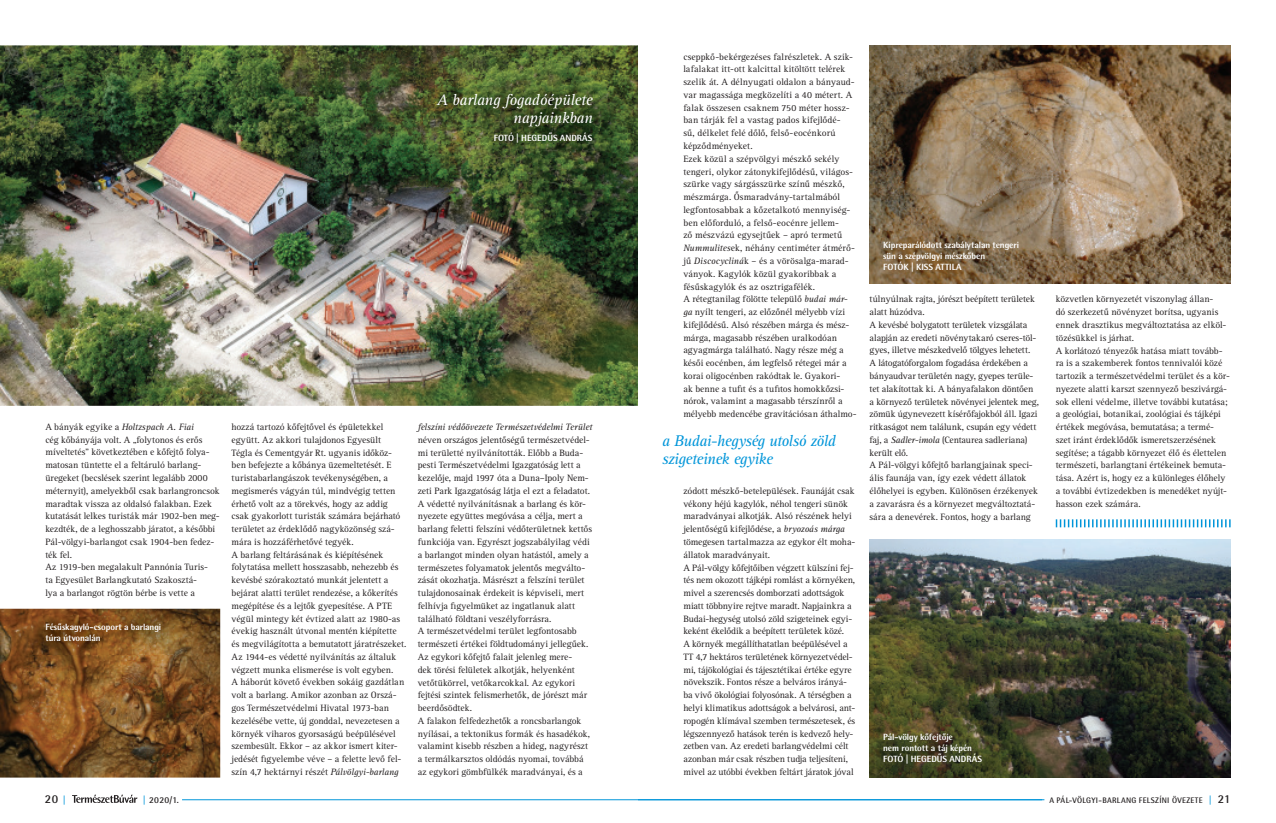
<style>
.page{position:relative;width:1276px;height:823px;background:#fff}
.page>*{position:absolute;margin:0;border:0;box-sizing:border-box;transform-origin:0 0}
.t1{font:italic 16px/18px "Rotis Serif Pro";letter-spacing:-.035em;color:#0095d9}
.t2{font:italic 16px/18px "Rotis Serif Pro";letter-spacing:-.02em;color:#fff;text-align:right}
.t3{font:700 12px "Rotis Semi Sans Pro";color:#231f20}
.t4{font:9.5px/12.8px "Rotis Serif Pro";letter-spacing:-.005em;color:#231f20}
.t5{font:italic 9.5px "Rotis Serif Pro";letter-spacing:-.01em;color:#231f20}
.t6{font:800 9px/11px "Rotis Semi Sans Pro";letter-spacing:-.01em;color:#fff}
.t7{font:700 9px "Rotis Semi Sans Pro";color:#231f20}
.t8{font:700 8px "Rotis Semi Sans Pro";letter-spacing:.035em;color:#231f20}
.s1{font-style:italic}
.s2{font-size:9px;color:#0095d9}
.s3{color:#0095d9}
.s4{font-size:12px}
</style>
<div class="page">
<svg style="left:72px;top:794px;width:65px;height:8px"></svg>
<hr style="left:182px;top:798px;width:456px;height:1px;background:#0095d9">
<hr style="left:638px;top:798px;width:406px;height:1px;background:#0095d9">
<svg style="left:1055px;top:519px;width:175px;height:8px"></svg>
<img style="left:869px;top:539px;width:361px;height:238px">
<img style="left:869px;top:45px;width:361px;height:238px">
<img style="left:0;top:45px;width:638px;height:360px">
<img style="left:0;top:608px;width:220px;height:169px">
<img style="left:33px;top:610px;width:141px;height:43px">
<img style="left:424px;top:81px;width:181px;height:74px">
<h1 class="t2" style="left:437px;top:90px;width:157px">A barlang fogadóépülete napjainkban</h1>
<p class="t6" style="left:494px;top:132px;width:100px">FOTÓ | HEGEDŰS ANDRÁS</p>
<p class="t4" style="left:45px;top:420px;width:176px">A bányák egyike a <span class="s1">Holtzspach A. Fiai<br></span>cég kőbányája volt. A „folytonos és erős míveltetés” következtében e kőfejtő folya&shy;matosan tüntette el a feltáruló barlang&shy;üregeket (becslések szerint legalább 2000 méternyit), amelyekből csak barlangroncsok maradtak vissza az oldalsó falakban. Ezek kutatását lelkes turisták már 1902-ben meg&shy;kezdték, de a leghosszabb járatot, a későbbi Pál-völgyi-barlangot csak 1904-ben fedez&shy;ték fel.<br>Az 1919-ben megalakult Pannónia Turis-<br>ta Egyesület Barlangkutató Szakosztá-<br>lya a barlangot rögtön bérbe is vette a</p>
<p class="t4" style="left:231px;top:420px;width:176px">hozzá tartozó kőfejtővel és épületekkel együtt. Az akkori tulajdonos Egyesült<br>Tégla és Cementgyár Rt. ugyanis időköz&shy;ben befejezte a kőbánya üzemeltetését. E turistabarlangászok tevékenységében, a megismerés vágyán túl, mindvégig tetten érhető volt az a törekvés, hogy az addig csak gyakorlott turisták számára bejárható területet az érdeklődő nagyközönség szá&shy;mára is hozzáférhetővé tegyék.<br>A barlang feltárásának és kiépítésének folytatása mellett hosszasabb, nehezebb és kevésbé szórakoztató munkát jelentett a bejárat alatti terület rendezése, a kőkerítés megépítése és a lejtők gyepesítése. A PTE végül mintegy két évtized alatt az 1980-as évekig használt útvonal mentén kiépítette és megvilágította a bemutatott járatrészeket.<br>Az 1944-es védetté nyilvánítás az általuk végzett munka elismerése is volt egyben.<br>A háborút követő években sokáig gazdátlan volt a barlang. Amikor azonban az Orszá&shy;gos Természetvédelmi Hivatal 1973-ban kezelésébe vette, új gonddal, nevezetesen a környék viharos gyorsaságú beépülésével szembesült. Ekkor – az akkor ismert kiter&shy;jedését figyelembe véve – a felette levő fel&shy;szín 4,7 hektárnyi részét <span class="s1">Pálvölgyi-barlang</span></p>
<p class="t5" style="left:418px;top:421px;width:176px">felszíni védőövezete Természetvédelmi Terület</p>
<p class="t4" style="left:418px;top:433px;width:176px">néven országos jelentőségű természetvédel&shy;mi területté nyilvánították. Előbb a Buda&shy;pesti Természetvédelmi Igazgatóság lett a kezelője, majd 1997 óta a Duna–Ipoly Nem&shy;zeti Park Igazgatóság látja el ezt a feladatot.<br>A védetté nyilvánításnak a barlang és kör&shy;nyezete együttes megóvása a célja, mert a barlang feletti felszíni védőterületnek kettős funkciója van. Egyrészt jogszabályilag védi a barlangot minden olyan hatástól, amely a természetes folyamatok jelentős megválto&shy;zását okozhatja. Másrészt a felszíni terület tulajdonosainak érdekeit is képviseli, mert felhívja figyelmüket az ingatlanuk alatt található földtani veszélyforrásra.<br>A természetvédelmi terület legfontosabb természeti értékei földtudományi jellegűek.<br>Az egykori kőfejtő falait jelenleg mere-<br>dek törési felületek alkotják, helyenként vetőtükörrel, vetőkarcokkal. Az egykori fejtési szintek felismerhetők, de jórészt már beerdősödtek.<br>A falakon felfedezhetők a roncsbarlangok nyílásai, a tektonikus formák és hasadékok, valamint kisebb részben a hideg, nagyrészt a termálkarsztos oldódás nyomai, továbbá az egykori gömbfülkék maradványai, és a</p>
<p class="t6" style="left:45px;top:621px;width:117px">Fésűskagyló-csoport a barlangi túra útvonalán</p>
<p class="t3" style="left:45px;top:791px;width:22px">20 <span class="s2">|</span></p>
<p class="t7" style="left:143px;top:793px;width:38px"><span class="s3">|</span> 2020/1.</p>
<p class="t4" style="left:683px;top:50px;width:175px">cseppkő-bekérgezéses falrészletek. A szik&shy;lafalakat itt-ott kalcittal kitöltött telérek szelik át. A délnyugati oldalon a bányaud&shy;var magassága megközelíti a 40 métert. A falak összesen csaknem 750 méter hossz&shy;ban tárják fel a vastag pados kifejlődé-<br>sű, délkelet felé dőlő, felső-eocénkorú képződményeket.<br>Ezek közül a szépvölgyi mészkő sekély tengeri, olykor zátonykifejlődésű, világos&shy;szürke vagy sárgásszürke színű mészkő, mészmárga. Ősmaradvány-tartalmából legfontosabbak a kőzetalkotó mennyiség&shy;ben előforduló, a felső-eocénre jellem-<br>ző mészvázú egysejtűek – apró termetű <span class="s1">Nummulites</span>ek, néhány centiméter átmérő&shy;jű <span class="s1">Discocycliná</span>k – és a vörösalga-marad&shy;ványok. Kagylók közül gyakoribbak a fésűskagylók és az osztrigafélék.<br>A rétegtanilag fölötte települő <span class="s1">budai már&shy;ga</span> nyílt tengeri, az előzőnél mélyebb vízi kifejlődésű. Alsó részében márga és mész&shy;márga, magasabb részében uralkodóan agyagmárga található. Nagy része még a késői eocénben, ám legfelső rétegei már a korai oligocénben rakódtak le. Gyakori-<br>ak benne a tufit és a tufitos homokkőzsi&shy;nórok, valamint a magasabb térszínről a mélyebb medencébe gravitációsan áthalmo-</p>
<h1 class="t1" style="left:662px;top:432px;width:175px">a Budai-hegység utolsó zöld szigeteinek egyike</h1>
<p class="t4" style="left:683px;top:484px;width:173px">zódott mészkő-betelepülések. Faunáját csak vékony héjú kagylók, néhol tengeri sünök maradványai alkotják. Alsó részének helyi jelentőségű kifejlődése, a <span class="s1">bryozoás márga </span>tömegesen tartalmazza az egykor élt moha&shy;állatok maradványait.<br>A Pál-völgy kőfejtőiben végzett külszíni fej&shy;tés nem okozott tájképi romlást a környéken, mivel a szerencsés domborzati adottságok miatt többnyire rejtve maradt. Napjainkra a Budai-hegység utolsó zöld szigeteinek egyi&shy;keként ékelődik a beépített területek közé.<br>A környék megállíthatatlan beépülésével a TT 4,7 hektáros területének környezetvédel&shy;mi, tájökológiai és tájesztétikai értéke egyre növekszik. Fontos része a belváros irányá&shy;ba vivő ökológiai folyosónak. A térségben a helyi klimatikus adottságok a belvárosi, ant&shy;ropogén klímával szemben természetesek, és légszennyező hatások terén is kedvező hely&shy;zetben van. Az eredeti barlangvédelmi célt azonban már csak részben tudja teljesíteni, mivel az utóbbi években feltárt járatok jóval</p>
<p class="t6" style="left:883px;top:239px;width:137px">Kipreparálódott szabálytalan tengeri sün a szépvölgyi mészkőben<br>FOTÓK | KISS ATTILA</p>
<p class="t4" style="left:869px;top:292px;width:171px">túlnyúlnak rajta, jórészt beépített területek alatt húzódva.<br>A kevésbé bolygatott területek vizsgálata alapján az eredeti növénytakaró cseres-töl&shy;gyes, illetve mészkedvelő tölgyes lehetett.<br>A látogatóforgalom fogadása érdekében a bányaudvar területén nagy, gyepes terüle&shy;tet alakítottak ki. A bányafalakon döntően a környező területek növényei jelentek meg, zömük úgynevezett kísérőfajokból áll. Igazi ritkaságot nem találunk, csupán egy védett faj, a <span class="s1">Sadler-imola</span> (Centaurea sadleriana) került elő.<br>A Pál-völgyi kőfejtő barlangjainak speci&shy;ális faunája van, így ezek védett állatok élőhelyei is egyben. Különösen érzékenyek a zavarásra és a környezet megváltoztatá&shy;sára a denevérek. Fontos, hogy a barlang</p>
<p class="t4" style="left:1055px;top:293px;width:176px">közvetlen környezetét viszonylag állan-<br>dó szerkezetű növényzet borítsa, ugyanis ennek drasztikus megváltoztatása az elköl&shy;tözésükkel is járhat.<br>A korlátozó tényezők hatása miatt tovább&shy;ra is a szakemberek fontos tennivalói közé tartozik a természetvédelmi terület és a kör&shy;nyezete alatti karszt szennyező beszivárgá&shy;sok elleni védelme, illetve további kutatása; a geológiai, botanikai, zoológiai és tájképi értékek megóvása, bemutatása; a termé&shy;szet iránt érdeklődők ismeretszerzésének segítése; a tágabb környezet élő és élettelen természeti, barlangtani értékeinek bemuta&shy;tása. Azért is, hogy ez a különleges élőhely a további évtizedekben is menedéket nyújt&shy;hasson ezek számára.</p>
<p class="t6" style="left:883px;top:730px;width:100px">Pál-völgy kőfejtője<br>nem rontott a táj képén<br>FOTÓ | HEGEDŰS ANDRÁS</p>
<p class="t8" style="left:1049px;top:794px;width:183px">A PÁL-VÖLGYI-BARLANG FELSZÍNI ÖVEZETE <span class="s2">|</span> <span class="s4">21</span></p>
</div>
